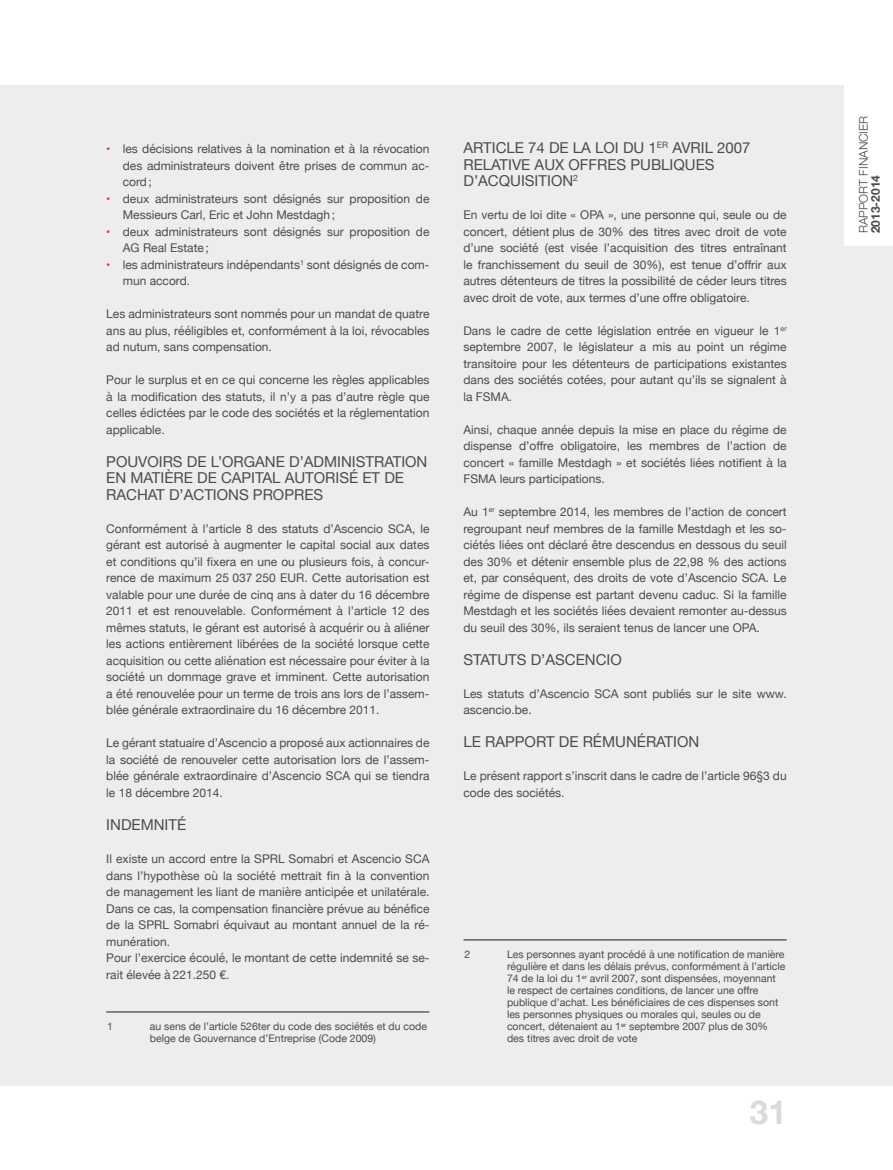
<style>
.page{position:relative;width:893px;height:1170px;background:#fff}
.page>*{position:absolute;margin:0;border:0;box-sizing:border-box;transform-origin:0 0}
.t1{font:700 33px "Helvetica Neue";color:#dadada}
.t2{font:15px/16.5px "Helvetica Neue";color:#4b4b4a}
.t3{font:12px/16.5px "Helvetica Neue";color:#4b4b4a;text-align:justify}
.t4{font:300 12px "Helvetica Neue";color:#4b4b4a}
.t5{font:700 12px "Helvetica Neue";color:#4b4b4a}
.t6{font:10.5px/12px "Helvetica Neue";color:#4b4b4a}
.s1{color:#ce4331}
</style>
<div class="page">
<div style="left:0;top:85px;width:893px;height:1000px;background:#ededed"></div>
<div style="left:844px;top:85px;width:49px;height:161px;background:#fff"></div>
<hr style="left:106px;top:1011px;width:323px;height:1px;background:#1d1d1b">
<hr style="left:463px;top:939px;width:324px;height:1px;background:#1d1d1b">
<p class="t3" style="left:123px;top:141px;width:308px;text-indent:-16px"><span class="s1">•</span> les décisions relatives à la nomination et à la révocation des administrateurs doivent être prises de commun ac&shy;cord;</p>
<p class="t3" style="left:123px;top:191px;width:308px;text-indent:-16px"><span class="s1">•</span> deux administrateurs sont désignés sur proposition de<br>Messieurs Carl, Eric et John Mestdagh;</p>
<p class="t3" style="left:123px;top:224px;width:308px;text-indent:-16px"><span class="s1">•</span> deux administrateurs sont désignés sur proposition de<br>AG Real Estate;</p>
<p class="t3" style="left:123px;top:257px;width:308px;text-indent:-16px"><span class="s1">•</span> les administrateurs indépendants<sup>1</sup> sont désignés de com&shy;mun accord.</p>
<p class="t3" style="left:106px;top:306px;width:325px">Les administrateurs sont nommés pour un mandat de quatre ans au plus, rééligibles et, conformément à la loi, révocables ad nutum, sans compensation.</p>
<p class="t3" style="left:106px;top:372px;width:325px">Pour le surplus et en ce qui concerne les règles applicables à la modification des statuts, il n’y a pas d’autre règle que celles édictées par le code des sociétés et la réglementation applicable.</p>
<p class="t2" style="left:106px;top:454px;width:323px">POUVOIRS DE L’ORGANE D’ADMINISTRATION<br>EN MATIÈRE DE CAPITAL AUTORISÉ ET DE<br>RACHAT D’ACTIONS PROPRES</p>
<p class="t3" style="left:106px;top:521px;width:325px">Conformément à l’article 8 des statuts d’Ascencio SCA, le gérant est autorisé à augmenter le capital social aux dates et conditions qu’il fixera en une ou plusieurs fois, à concur&shy;rence de maximum 25 037 250 EUR. Cette autorisation est valable pour une durée de cinq ans à dater du 16 décembre 2011 et est renouvelable. Conformément à l’article 12 des mêmes statuts, le gérant est autorisé à acquérir ou à aliéner les actions entièrement libérées de la société lorsque cette acquisition ou cette aliénation est nécessaire pour éviter à la société un dommage grave et imminent. Cette autorisation a été renouvelée pour un terme de trois ans lors de l’assem&shy;blée générale extraordinaire du 16 décembre 2011.</p>
<p class="t3" style="left:106px;top:735px;width:325px">Le gérant statuaire d’Ascencio a proposé aux actionnaires de la société de renouveler cette autorisation lors de l’assem&shy;blée générale extraordinaire d’Ascencio SCA qui se tiendra le 18 décembre 2014.</p>
<p class="t2" style="left:106px;top:817px;width:81px">INDEMNITÉ</p>
<p class="t3" style="left:106px;top:851px;width:325px;text-align:left">Il existe un accord entre la SPRL Somabri et Ascencio SCA dans l’hypothèse où la société mettrait fin à la convention de management les liant de manière anticipée et unilatérale.<br>Dans ce cas, la compensation financière prévue au bénéfice de la SPRL Somabri équivaut au montant annuel de la ré&shy;munération.<br>Pour l’exercice écoulé, le montant de cette indemnité se se&shy;rait élevée à 221.250 €.</p>
<p class="t6" style="left:107px;top:1021px;width:7px">1</p>
<p class="t6" style="left:150px;top:1021px;width:279px">au sens de l’article 526ter du code des sociétés et du code belge de Gouvernance d’Entreprise (Code 2009)</p>
<p class="t2" style="left:463px;top:140px;width:289px">ARTICLE 74 DE LA LOI DU 1<sup>ER</sup> AVRIL 2007<br>RELATIVE AUX OFFRES PUBLIQUES<br>D’ACQUISITION<sup>2</sup></p>
<p class="t3" style="left:463px;top:207px;width:325px">En vertu de loi dite « OPA », une personne qui, seule ou de concert, détient plus de 30% des titres avec droit de vote d’une société (est visée l’acquisition des titres entraînant le franchissement du seuil de 30%), est tenue d’offrir aux autres détenteurs de titres la possibilité de céder leurs titres avec droit de vote, aux termes d’une offre obligatoire.</p>
<p class="t3" style="left:463px;top:323px;width:325px">Dans le cadre de cette législation entrée en vigueur le 1<sup>er </sup>septembre 2007, le législateur a mis au point un régime transitoire pour les détenteurs de participations existantes dans des sociétés cotées, pour autant qu’ils se signalent à la FSMA.</p>
<p class="t3" style="left:463px;top:422px;width:325px">Ainsi, chaque année depuis la mise en place du régime de dispense d’offre obligatoire, les membres de l’action de concert « famille Mestdagh » et sociétés liées notifient à la FSMA leurs participations.</p>
<p class="t3" style="left:463px;top:504px;width:325px">Au 1<sup>er</sup> septembre 2014, les membres de l’action de concert regroupant neuf membres de la famille Mestdagh et les so&shy;ciétés liées ont déclaré être descendus en dessous du seuil des 30% et détenir ensemble plus de 22,98 % des actions et, par conséquent, des droits de vote d’Ascencio SCA. Le régime de dispense est partant devenu caduc. Si la famille Mestdagh et les sociétés liées devaient remonter au-dessus du seuil des 30%, ils seraient tenus de lancer une OPA.</p>
<p class="t2" style="left:463px;top:652px;width:160px">STATUTS D’ASCENCIO</p>
<p class="t3" style="left:463px;top:686px;width:325px">Les statuts d’Ascencio SCA sont publiés sur le site www. ascencio.be.</p>
<p class="t2" style="left:463px;top:734px;width:237px">LE RAPPORT DE RÉMUNÉRATION</p>
<p class="t3" style="left:463px;top:768px;width:325px">Le présent rapport s’inscrit dans le cadre de l’article 96§3 du code des sociétés.</p>
<p class="t6" style="left:464px;top:949px;width:7px">2</p>
<p class="t6" style="left:507px;top:949px;width:280px">Les personnes ayant procédé à une notification de manière régulière et dans les délais prévus, conformément à l’article 74 de la loi du 1<sup>er</sup> avril 2007, sont dispensées, moyennant le respect de certaines conditions, de lancer une offre publique d’achat. Les bénéficiaires de ces dispenses sont les personnes physiques ou morales qui, seules ou de concert, détenaient au 1<sup>er</sup> septembre 2007 plus de 30% des titres avec droit de vote</p>
<h1 class="t1" style="left:750px;top:1085px;width:38px">31</h1>
<p class="t4" style="left:854px;top:233px;width:119px;rotate:-90deg">RAPPORT FINANCIER</p>
<p class="t5" style="left:866px;top:233px;width:60px;rotate:-90deg">2013-2014</p>
</div>
